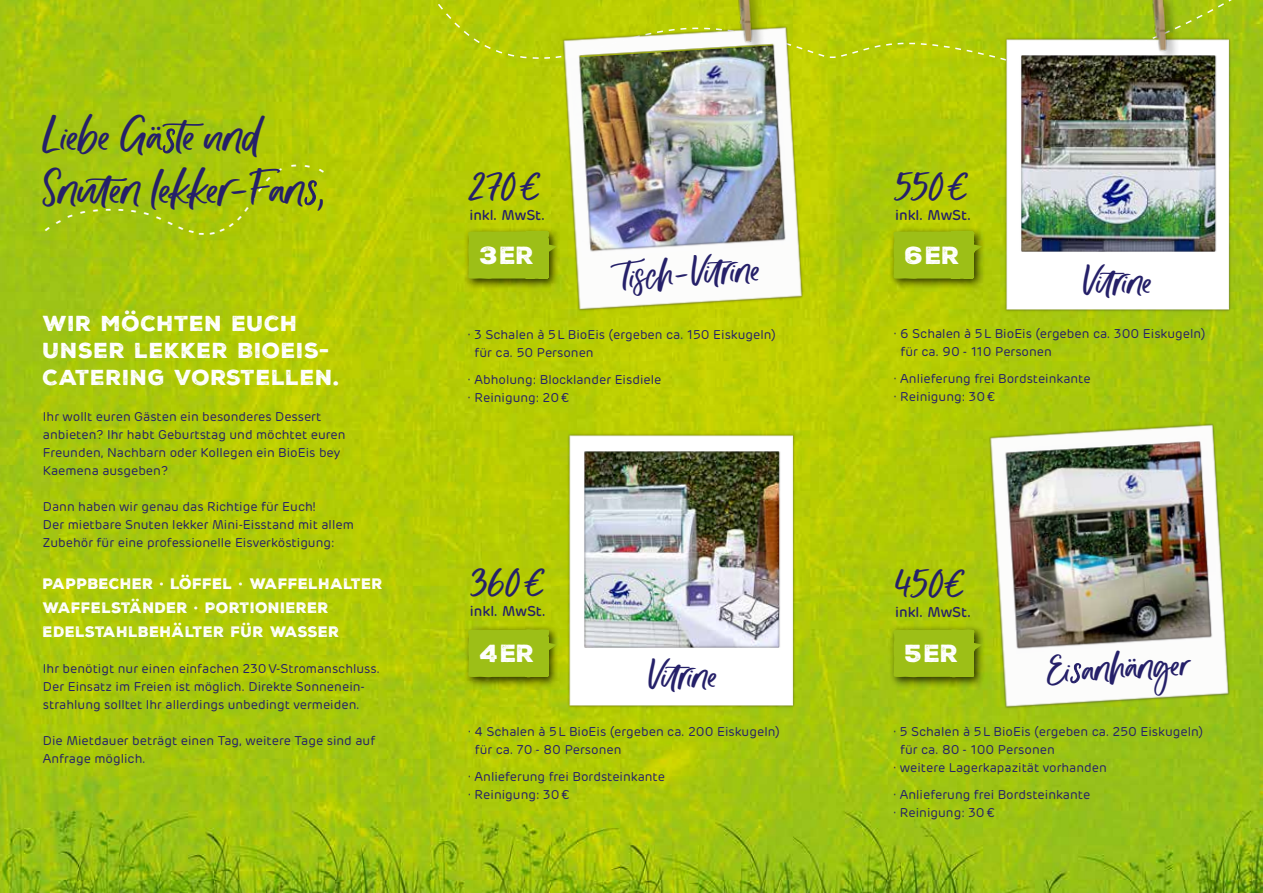
<style>
.page{position:relative;width:1263px;height:893px;background:#fff}
.page>*{position:absolute;margin:0;border:0;box-sizing:border-box;transform-origin:0 0}
.t1{font:37.5px "Awesomespill";color:#252069}
.t2{font:24px "Nexa Rust Sans Black 01";letter-spacing:.02em;color:#fff;scale:1.07 1}
.t3{font:21px/27px "Nexa Rust Sans Black 01";letter-spacing:.03em;color:#fff}
.t4{font:14.7px/24px "Nexa Rust Sans Black 01";letter-spacing:.03em;color:#fff}
.t5{font:500 14.25px "Rubrik";color:#252069}
.t6{font:12.75px/18px "Rubrik";color:#252069}
.t7{font:900 12px "Nexa Rust Sans";color:#fff}
</style>
<div class="page">
<img style="left:0;top:0;width:1263px;height:893px">
<svg style="left:237px;top:0;width:996px;height:65px"></svg>
<div style="left:24px;top:138px;width:327px;height:129px;background:#000;opacity:.75"></div>
<img style="left:978px;top:414px;width:261px;height:302px">
<img style="left:558px;top:423px;width:245px;height:292px">
<img style="left:995px;top:26px;width:244px;height:293px">
<img style="left:552px;top:16px;width:261px;height:302px">
<div style="left:736px;top:0;width:30px;height:55px;background:#000;opacity:.29"></div>
<img style="left:711px;top:0;width:63px;height:53px">
<div style="left:1151px;top:0;width:29px;height:64px;background:#000;opacity:.29"></div>
<img style="left:1125px;top:0;width:64px;height:62px">
<div style="left:463px;top:226px;width:97px;height:64px;background:#000;opacity:.75"></div>
<svg style="left:468px;top:231px;width:89px;height:48px"></svg>
<div style="left:889px;top:226px;width:96px;height:64px;background:#000;opacity:.75"></div>
<svg style="left:893px;top:231px;width:89px;height:48px"></svg>
<div style="left:463px;top:624px;width:97px;height:64px;background:#000;opacity:.75"></div>
<svg style="left:468px;top:630px;width:89px;height:47px"></svg>
<div style="left:889px;top:624px;width:96px;height:64px;background:#000;opacity:.75"></div>
<svg style="left:893px;top:630px;width:89px;height:47px"></svg>
<svg style="left:468px;top:172px;width:72px;height:29px"></svg>
<svg style="left:894px;top:172px;width:74px;height:29px"></svg>
<svg style="left:42px;top:113px;width:67px;height:41px"></svg>
<svg style="left:120px;top:114px;width:56px;height:42px"></svg>
<svg style="left:183px;top:133px;width:11px;height:17px"></svg>
<svg style="left:242px;top:115px;width:23px;height:42px"></svg>
<svg style="left:43px;top:167px;width:18px;height:39px"></svg>
<svg style="left:110px;top:185px;width:10px;height:18px"></svg>
<svg style="left:304px;top:179px;width:19px;height:31px"></svg>
<svg style="left:45px;top:227px;width:5px;height:4px"></svg>
<svg style="left:56px;top:220px;width:5px;height:4px"></svg>
<svg style="left:68px;top:215px;width:5px;height:3px"></svg>
<svg style="left:80px;top:211px;width:5px;height:3px"></svg>
<svg style="left:131px;top:210px;width:5px;height:3px"></svg>
<svg style="left:144px;top:213px;width:5px;height:3px"></svg>
<svg style="left:156px;top:166px;width:129px;height:69px"></svg>
<svg style="left:291px;top:164px;width:5px;height:3px"></svg>
<svg style="left:305px;top:165px;width:5px;height:3px"></svg>
<svg style="left:319px;top:169px;width:5px;height:4px"></svg>
<svg style="left:471px;top:568px;width:74px;height:29px"></svg>
<svg style="left:895px;top:569px;width:70px;height:29px"></svg>
<svg style="left:610px;top:254px;width:150px;height:42px"></svg>
<svg style="left:648px;top:658px;width:68px;height:34px"></svg>
<svg style="left:1083px;top:264px;width:68px;height:34px"></svg>
<svg style="left:1046px;top:650px;width:146px;height:46px"></svg>
<h1 class="t1" style="left:174px;top:115px;width:68px">▼◆■</h1>
<h1 class="t1" style="left:57px;top:168px;width:102px">■◆▼■ ●</h1>
<p class="t7" style="left:106px;top:202px;width:8px">-</p>
<h1 class="t1" style="left:284px;top:168px;width:20px">■</h1>
<h3 class="t3" style="left:43px;top:310px;width:298px">WIR MÖCHTEN EUCH<br>UNSER LEKKER BIOEIS-<br>CATERING VORSTELLEN.</h3>
<p class="t6" style="left:43px;top:408px;width:304px">Ihr wollt euren Gästen ein besonderes Dessert anbieten? Ihr habt Geburtstag und möchtet euren Freunden, Nachbarn oder Kollegen ein BioEis bey Kaemena ausgeben?</p>
<p class="t6" style="left:43px;top:498px;width:312px">Dann haben wir genau das Richtige für Euch!<br>Der mietbare Snuten lekker Mini-Eisstand mit allem<br>Zubehör für eine professionelle Eisverköstigung:</p>
<p class="t4" style="left:43px;top:572px;width:341px">PAPPBECHER · LÖFFEL · WAFFELHALTER<br>WAFFELSTÄNDER · PORTIONIERER<br>EDELSTAHLBEHÄLTER FÜR WASSER</p>
<p class="t6" style="left:43px;top:660px;width:339px">Ihr benötigt nur einen einfachen 230V-Stromanschluss.<br>Der Einsatz im Freien ist möglich. Direkte Sonnenein&shy;strahlung solltet Ihr allerdings unbedingt vermeiden.</p>
<p class="t6" style="left:43px;top:732px;width:334px">Die Mietdauer beträgt einen Tag, weitere Tage sind auf<br>Anfrage möglich.</p>
<p class="t5" style="left:469px;top:207px;width:78px">inkl. MwSt.</p>
<p class="t5" style="left:895px;top:206px;width:78px">inkl. MwSt.</p>
<h2 class="t2" style="left:480px;top:239px;width:52px">3ER</h2>
<h2 class="t2" style="left:905px;top:239px;width:53px">6ER</h2>
<p class="t6" style="left:474px;top:326px;width:303px;text-indent:-7px">· 3 Schalen à 5L BioEis (ergeben ca. 150 Eiskugeln) für ca. 50 Personen</p>
<p class="t6" style="left:468px;top:371px;width:195px">· Abholung: Blocklander Eisdiele · Reinigung: 20€</p>
<p class="t5" style="left:470px;top:602px;width:78px">inkl. MwSt.</p>
<p class="t6" style="left:900px;top:325px;width:307px;text-indent:-7px">· 6 Schalen à 5L BioEis (ergeben ca. 300 Eiskugeln) für ca. 90 - 110 Personen</p>
<p class="t6" style="left:893px;top:370px;width:199px">· Anlieferung frei Bordsteinkante · Reinigung: 30€</p>
<p class="t5" style="left:895px;top:603px;width:78px">inkl. MwSt.</p>
<h2 class="t2" style="left:480px;top:637px;width:53px">4ER</h2>
<h2 class="t2" style="left:905px;top:637px;width:51px">5ER</h2>
<p class="t6" style="left:475px;top:723px;width:307px;text-indent:-7px">· 4 Schalen à 5L BioEis (ergeben ca. 200 Eiskugeln) für ca. 70 - 80 Personen</p>
<p class="t6" style="left:468px;top:768px;width:199px">· Anlieferung frei Bordsteinkante · Reinigung: 30€</p>
<p class="t6" style="left:893px;top:723px;width:312px">· 5 Schalen à 5L BioEis (ergeben ca. 250 Eiskugeln)</p>
<p class="t6" style="left:900px;top:741px;width:156px">für ca. 80 - 100 Personen</p>
<p class="t6" style="left:893px;top:759px;width:215px">· weitere Lagerkapazität vorhanden</p>
<p class="t6" style="left:893px;top:786px;width:199px">· Anlieferung frei Bordsteinkante · Reinigung: 30€</p>
</div>
